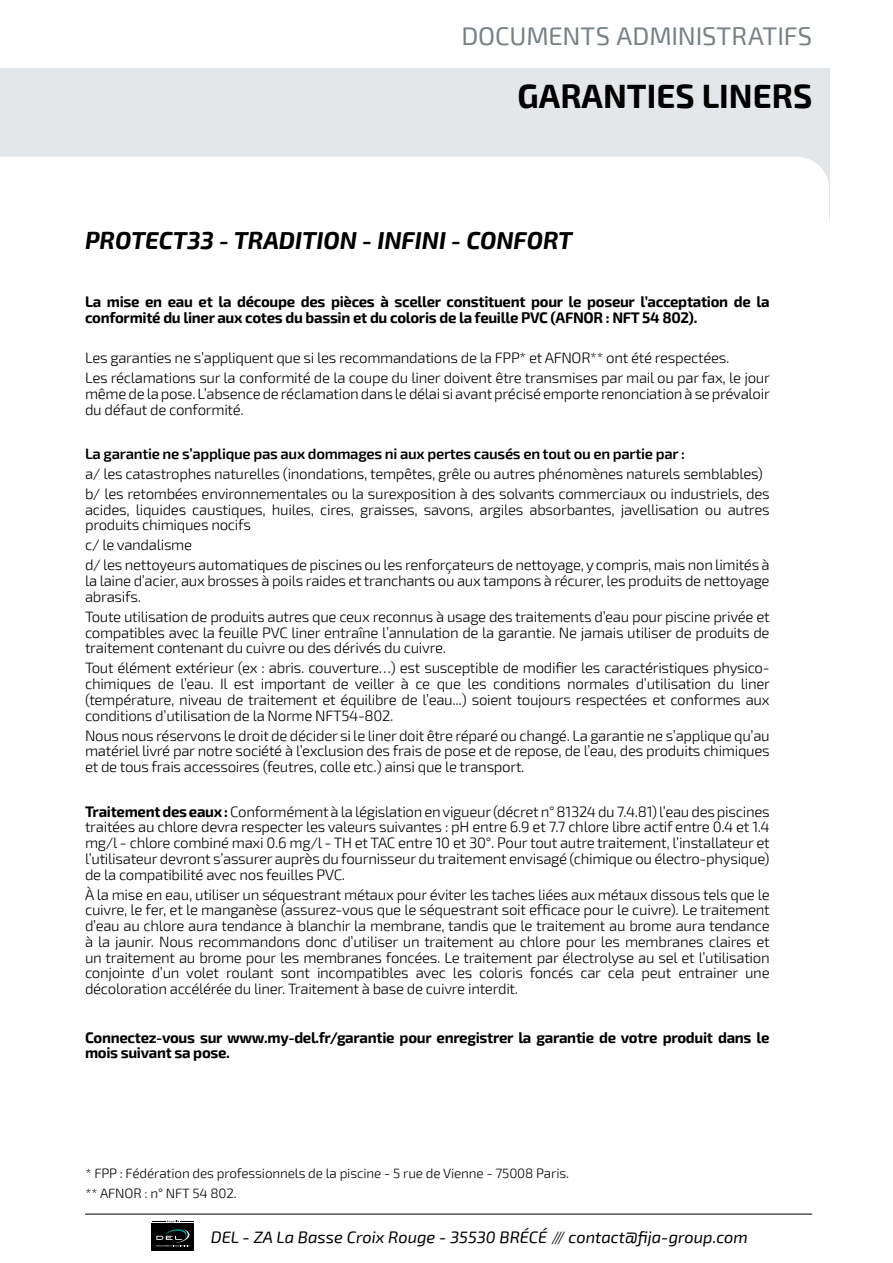
<style>
.page{position:relative;width:893px;height:1263px;background:#fff}
.page>*{position:absolute;margin:0;border:0;box-sizing:border-box;transform-origin:0 0}
.t1{font:700 33px "Exo 2";color:#000}
.t2{font:25.5px "Exo 2";letter-spacing:-.005em;color:#778186}
.t3{font:italic 700 24px "Exo 2";color:#000}
.t4{font:italic 16.5px "Exo 2";color:#000}
.t5{font:300 15px/15.8px "Exo 2";letter-spacing:-.02em;color:#000}
.t6{font:700 15px/15.8px "Exo 2";letter-spacing:-.02em;color:#000}
.t7{font:600 15px "Exo 2";letter-spacing:-.02em;color:#000}
.t8{font:300 13.5px/20px "Exo 2";letter-spacing:-.01em;color:#000}
.s1{font-weight:700}
.s2{font-weight:300;font-style:normal}
</style>
<div class="page">
<div style="left:0;top:68px;width:829px;height:153px;background:#e3e7e9"></div>
<svg style="left:0;top:152px;width:830px;height:70px;background:#fdfdfd"></svg>
<hr style="left:85px;top:1214px;width:727px;height:1px;background:#000">
<svg style="left:151px;top:1222px;width:27px;height:29px"></svg>
<div style="left:152px;top:1223px;width:42px;height:28px;background:#000"></div>
<svg style="left:152px;top:1220px;width:42px;height:2px"></svg>
<svg style="left:156px;top:1229px;width:34px;height:17px"></svg>
<h2 class="t2" style="left:461px;top:22px;width:352px">DOCUMENTS ADMINISTRATIFS</h2>
<h1 class="t1" style="left:518px;top:76px;width:296px">GARANTIES LINERS</h1>
<h3 class="t3" style="left:85px;top:227px;width:489px">PROTECT33 - TRADITION - INFINI - CONFORT</h3>
<p class="t6" style="left:85px;top:295px;width:686px">La mise en eau et la découpe des pièces à sceller constituent pour le poseur l’acceptation de la conformité du liner aux cotes du bassin et du coloris de la feuille PVC (AFNOR : NFT 54 802).</p>
<p class="t5" style="left:85px;top:348px;width:686px;line-height:20px">Les garanties ne s’appliquent que si les recommandations de la FPP* et AFNOR** ont été respectées.<br>Les réclamations sur la conformité de la coupe du liner doivent être transmises par mail ou par fax, le jour</p>
<p class="t5" style="left:85px;top:386px;width:686px">même de la pose. L’absence de réclamation dans le délai si avant précisé emporte renonciation à se prévaloir du défaut de conformité.</p>
<p class="t7" style="left:85px;top:445px;width:601px">La garantie ne s’applique pas aux dommages ni aux pertes causés en tout ou en partie par :</p>
<p class="t5" style="left:85px;top:464px;width:686px;line-height:20px">a/ les catastrophes naturelles (inondations, tempêtes, grêle ou autres phénomènes naturels semblables) b/ les retombées environnementales ou la surexposition à des solvants commerciaux ou industriels, des</p>
<p class="t5" style="left:85px;top:502px;width:686px">acides, liquides caustiques, huiles, cires, graisses, savons, argiles absorbantes, javellisation ou autres produits chimiques nocifs</p>
<p class="t5" style="left:85px;top:535px;width:686px;line-height:20px">c/ le vandalisme<br>d/ les nettoyeurs automatiques de piscines ou les renforçateurs de nettoyage, y compris, mais non limités à</p>
<p class="t5" style="left:85px;top:573px;width:686px">la laine d’acier, aux brosses à poils raides et tranchants ou aux tampons à récurer, les produits de nettoyage abrasifs.</p>
<p class="t5" style="left:85px;top:609px;width:686px;text-align:justify">Toute utilisation de produits autres que ceux reconnus à usage des traitements d’eau pour piscine privée et compatibles avec la feuille PVC liner entraîne l’annulation de la garantie. Ne jamais utiliser de produits de traitement contenant du cuivre ou des dérivés du cuivre.</p>
<p class="t5" style="left:85px;top:661px;width:686px;text-align:justify">Tout élément extérieur (ex : abris. couverture…) est susceptible de modifier les caractéristiques physico&shy;chimiques de l’eau. Il est important de veiller à ce que les conditions normales d’utilisation du liner (température, niveau de traitement et équilibre de l’eau...) soient toujours respectées et conformes aux conditions d’utilisation de la Norme NFT54-802.</p>
<p class="t5" style="left:85px;top:728px;width:686px;text-align:justify">Nous nous réservons le droit de décider si le liner doit être réparé ou changé. La garantie ne s’applique qu’au matériel livré par notre société à l’exclusion des frais de pose et de repose, de l’eau, des produits chimiques et de tous frais accessoires (feutres, colle etc.) ainsi que le transport.</p>
<p class="t5" style="left:85px;top:804px;width:686px;text-align:justify"><span class="s1">Traitement des eaux :</span> Conformément à la législation en vigueur (décret n° 81324 du 7.4.81) l’eau des piscines traitées au chlore devra respecter les valeurs suivantes : pH entre 6.9 et 7.7 chlore libre actif entre 0.4 et 1.4 mg/l - chlore combiné maxi 0.6 mg/l - TH et TAC entre 10 et 30°. Pour tout autre traitement, l’installateur et l’utilisateur devront s’assurer auprès du fournisseur du traitement envisagé (chimique ou électro-physique) de la compatibilité avec nos feuilles PVC.</p>
<p class="t5" style="left:85px;top:887px;width:686px;text-align:justify">À la mise en eau, utiliser un séquestrant métaux pour éviter les taches liées aux métaux dissous tels que le cuivre, le fer, et le manganèse (assurez-vous que le séquestrant soit efficace pour le cuivre). Le traitement d’eau au chlore aura tendance à blanchir la membrane, tandis que le traitement au brome aura tendance à la jaunir. Nous recommandons donc d’utiliser un traitement au chlore pour les membranes claires et un traitement au brome pour les membranes foncées. Le traitement par électrolyse au sel et l’utilisation conjointe d’un volet roulant sont incompatibles avec les coloris foncés car cela peut entrainer une décoloration accélérée du liner. Traitement à base de cuivre interdit.</p>
<p class="t6" style="left:85px;top:1030px;width:686px">Connectez-vous sur www.my-del.fr/garantie pour enregistrer la garantie de votre produit dans le mois suivant sa pose.</p>
<p class="t8" style="left:86px;top:1163px;width:485px">* FPP : Fédération des professionnels de la piscine - 5 rue de Vienne - 75008 Paris. ** AFNOR : n° NFT 54 802.</p>
<p class="t4" style="left:211px;top:1227px;width:539px">DEL - ZA La Basse Croix Rouge - 35530 BRÉCÉ <span class="s2">///</span> contact@fija-group.com</p>
</div>
